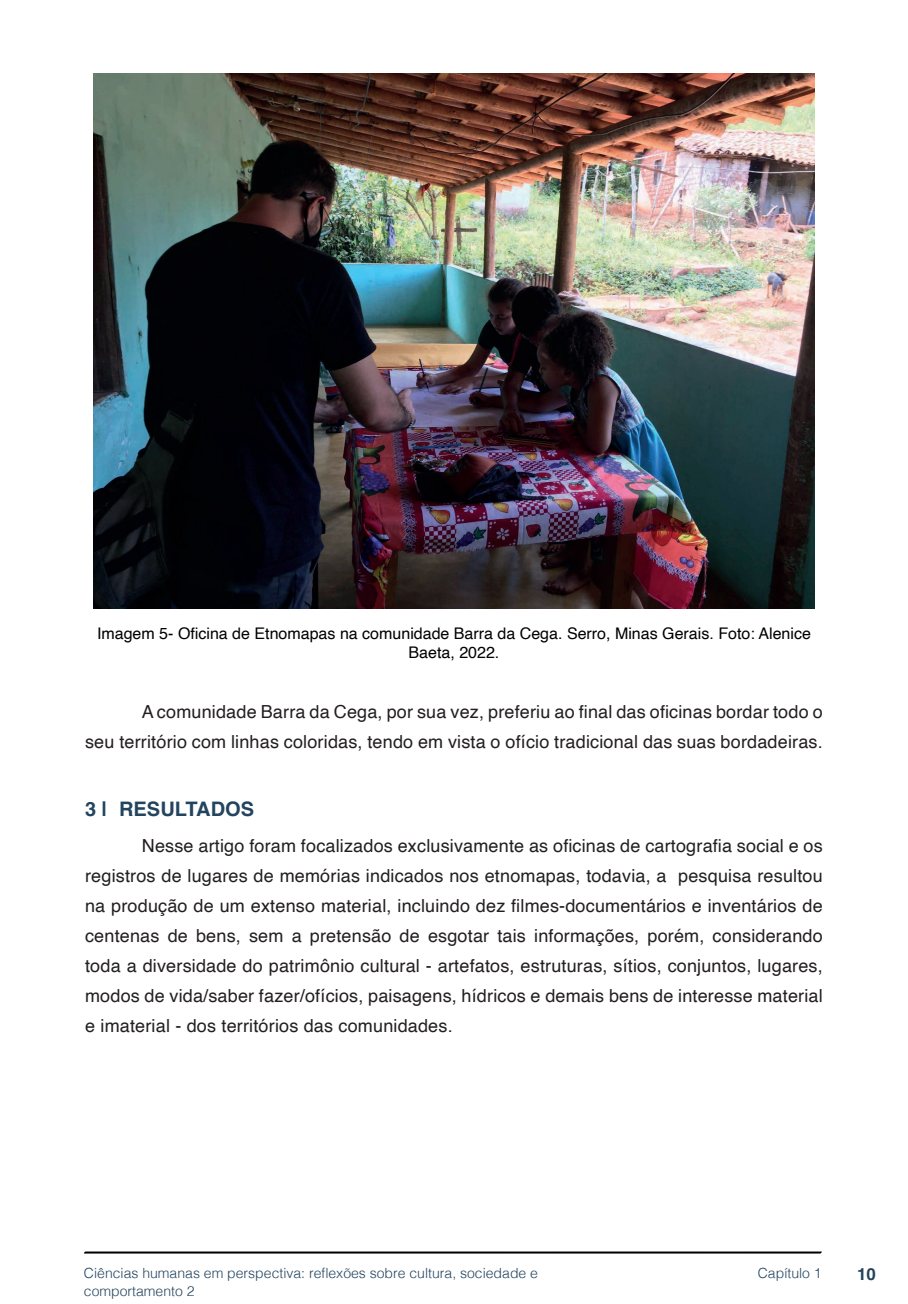
<style>
.page{position:relative;width:908px;height:1304px;background:#fff}
.page>*{position:absolute;margin:0;border:0;box-sizing:border-box;transform-origin:0 0}
.t1{font:700 20px "Helvetica";color:#23445f}
.t2{font:18px/30px "Helvetica";letter-spacing:.01em;color:#231f20;text-align:right}
.t3{font:700 16.8px "Helvetica";color:#23445f}
.t4{font:16px/19.2px "Helvetica";color:#000;text-align:center}
.t5{font:300 14px/18px "Helvetica";color:#23445f}
</style>
<div class="page">
<svg style="left:84px;top:1251px;width:737px;height:3px;background:#515151"></svg>
<img style="left:93px;top:74px;width:721px;height:535px">
<p class="t4" style="left:97px;top:625px;width:715px">Imagem 5- Oficina de Etnomapas na comunidade Barra da Cega. Serro, Minas Gerais. Foto: Alenice<br>Baeta, 2022.</p>
<p class="t2" style="left:85px;top:698px;width:738px">A comunidade Barra da Cega, por sua vez, preferiu ao final das oficinas bordar todo o<br>seu território com linhas coloridas, tendo em vista o ofício tradicional das suas bordadeiras.</p>
<p class="t1" style="left:85px;top:797px;width:170px">3 | RESULTADOS</p>
<p class="t2" style="left:85px;top:831px;width:738px;text-align:justify;text-indent:57px">Nesse artigo foram focalizados exclusivamente as oficinas de cartografia social e os registros de lugares de memórias indicados nos etnomapas, todavia, a pesquisa resultou na produção de um extenso material, incluindo dez filmes-documentários e inventários de centenas de bens, sem a pretensão de esgotar tais informações, porém, considerando toda a diversidade do patrimônio cultural - artefatos, estruturas, sítios, conjuntos, lugares, modos de vida/saber fazer/ofícios, paisagens, hídricos e demais bens de interesse material e imaterial - dos territórios das comunidades.</p>
<p class="t5" style="left:84px;top:1263px;width:455px">Ciências humanas em perspectiva: reflexões sobre cultura, sociedade e comportamento 2</p>
<p class="t5" style="left:757px;top:1263px;width:65px">Capítulo 1</p>
<p class="t3" style="left:856px;top:1264px;width:20px">10</p>
</div>
